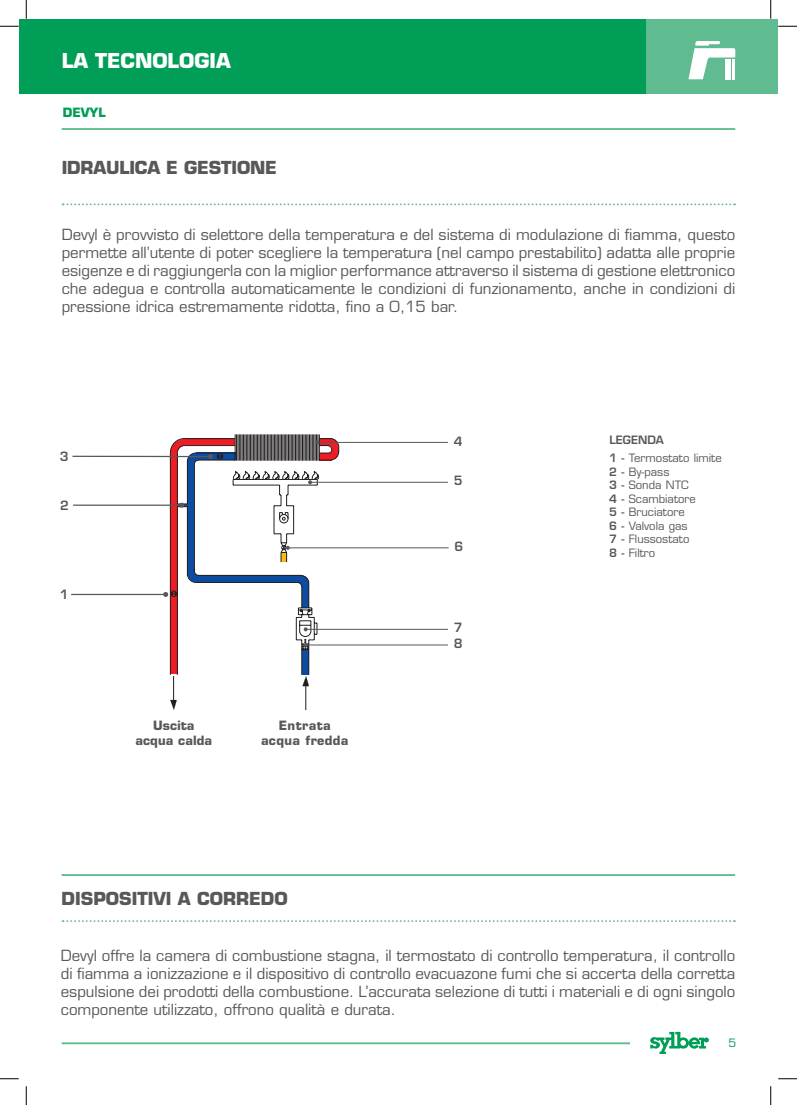
<style>
.page{position:relative;width:797px;height:1105px;background:#fff}
.page>*{position:absolute;margin:0;border:0;box-sizing:border-box;transform-origin:0 0}
.t1{font:700 20px "Eurostile";color:#fff}
.t2{font:700 17.5px "Eurostile";color:#57585a}
.t3{font:15px/18px "Eurostile";color:#57585a;text-align:justify}
.t4{font:700 12.5px/15px "Eurostile";letter-spacing:.03em;color:#57585a;text-align:center}
.t5{font:700 12.5px/15px "Eurostile";letter-spacing:.01em;color:#57585a;text-align:center}
.t6{font:600 12.5px/15.6px "Eurostile";color:#57585a}
.t7{font:700 12.5px "Eurostile";letter-spacing:-.01em;color:#009e57}
.t8{font:11.25px/13.5px "Eurostile";color:#57585a}
.t9{font:600 11.25px "Eurostile";color:#57585a}
.t10{font:11.25px "Eurostile";color:#009e57}
.s1{font-weight:600}
</style>
<div class="page">
<hr style="left:62px;top:1042px;width:568px;height:2px;background:#60bc90">
<svg style="left:650px;top:1032px;width:59px;height:22px"></svg>
<hr style="left:62px;top:128px;width:673px;height:2px;background:#60bc90">
<div style="left:19px;top:19px;width:627px;height:75px;background:#009e57"></div>
<div style="left:646px;top:19px;width:131px;height:75px;background:#60bc90"></div>
<svg style="left:688px;top:41px;width:47px;height:38px"></svg>
<hr style="left:71px;top:594px;width:95px;height:1px;background:#57585a">
<svg style="left:163px;top:592px;width:5px;height:5px"></svg>
<hr style="left:62px;top:874px;width:673px;height:2px;background:#60bc90">
<svg style="left:63px;top:920px;width:672px;height:2px"></svg>
<svg style="left:63px;top:203px;width:672px;height:2px"></svg>
<svg style="left:170px;top:438px;width:169px;height:237px"></svg>
<svg style="left:302px;top:676px;width:7px;height:34px"></svg>
<svg style="left:170px;top:676px;width:7px;height:34px"></svg>
<hr style="left:72px;top:456px;width:138px;height:1px;background:#57585a">
<hr style="left:73px;top:504px;width:109px;height:2px;background:#57585a">
<hr style="left:317px;top:442px;width:131px;height:1px;background:#57585a">
<hr style="left:310px;top:482px;width:138px;height:1px;background:#57585a">
<hr style="left:288px;top:547px;width:160px;height:1px;background:#57585a">
<svg style="left:170px;top:434px;width:150px;height:119px"></svg>
<hr style="left:306px;top:629px;width:142px;height:1px;background:#57585a">
<svg style="left:304px;top:627px;width:4px;height:4px"></svg>
<hr style="left:306px;top:644px;width:142px;height:1px;background:#57585a">
<svg style="left:304px;top:643px;width:4px;height:4px"></svg>
<svg style="left:0;top:25px;width:19px;height:2px"></svg>
<svg style="left:778px;top:25px;width:19px;height:2px"></svg>
<svg style="left:0;top:1078px;width:19px;height:1px"></svg>
<svg style="left:778px;top:1078px;width:19px;height:1px"></svg>
<svg style="left:25px;top:0;width:2px;height:19px"></svg>
<svg style="left:25px;top:1086px;width:2px;height:19px"></svg>
<svg style="left:770px;top:0;width:1px;height:19px"></svg>
<svg style="left:770px;top:1086px;width:1px;height:19px"></svg>
<h1 class="t1" style="left:62px;top:48px;width:170px">LA TECNOLOGIA</h1>
<p class="t7" style="left:63px;top:104px;width:44px">DEVYL</p>
<p class="t2" style="left:62px;top:156px;width:217px">IDRAULICA E GESTIONE</p>
<p class="t3" style="left:62px;top:226px;width:675px">Devyl è provvisto di selettore della temperatura e del sistema di modulazione di fiamma, questo permette all’utente di poter scegliere la temperatura (nel campo prestabilito) adatta alle proprie esigenze e di raggiungerla con la miglior performance attraverso il sistema di gestione elettronico che adegua e controlla automaticamente le condizioni di funzionamento, anche in condizioni di pressione idrica estremamente ridotta, fino a 0,15 bar.</p>
<p class="t6" style="left:60px;top:449px;width:10px">3</p>
<p class="t6" style="left:60px;top:498px;width:10px">2</p>
<p class="t6" style="left:60px;top:586px;width:10px">1</p>
<p class="t5" style="left:135px;top:718px;width:78px">Uscita acqua calda</p>
<p class="t4" style="left:261px;top:718px;width:89px">Entrata acqua fredda</p>
<p class="t2" style="left:62px;top:888px;width:228px">DISPOSITIVI A CORREDO</p>
<p class="t6" style="left:454px;top:433px;width:10px">4</p>
<p class="t6" style="left:454px;top:473px;width:10px">5</p>
<p class="t6" style="left:454px;top:538px;width:10px">6</p>
<p class="t6" style="left:454px;top:620px;width:10px">7<br>8</p>
<p class="t9" style="left:609px;top:432px;width:56px">LEGENDA</p>
<p class="t8" style="left:609px;top:452px;width:114px"><span class="s1">1 -</span> Termostato limite<br><span class="s1">2 -</span> By-pass<br><span class="s1">3 -</span> Sonda NTC<br><span class="s1">4 -</span> Scambiatore<br><span class="s1">5 -</span> Bruciatore<br><span class="s1">6 -</span> Valvola gas<br><span class="s1">7 -</span> Flussostato<br><span class="s1">8 -</span> Filtro</p>
<p class="t3" style="left:61px;top:947px;width:676px">Devyl offre la camera di combustione stagna, il termostato di controllo temperatura, il controllo di fiamma a ionizzazione e il dispositivo di controllo evacuazone fumi che si accerta della corretta espulsione dei prodotti della combustione. L’accurata selezione di tutti i materiali e di ogni singolo componente utilizzato, offrono qualità e durata.</p>
<p class="t10" style="left:728px;top:1036px;width:9px">5</p>
</div>
